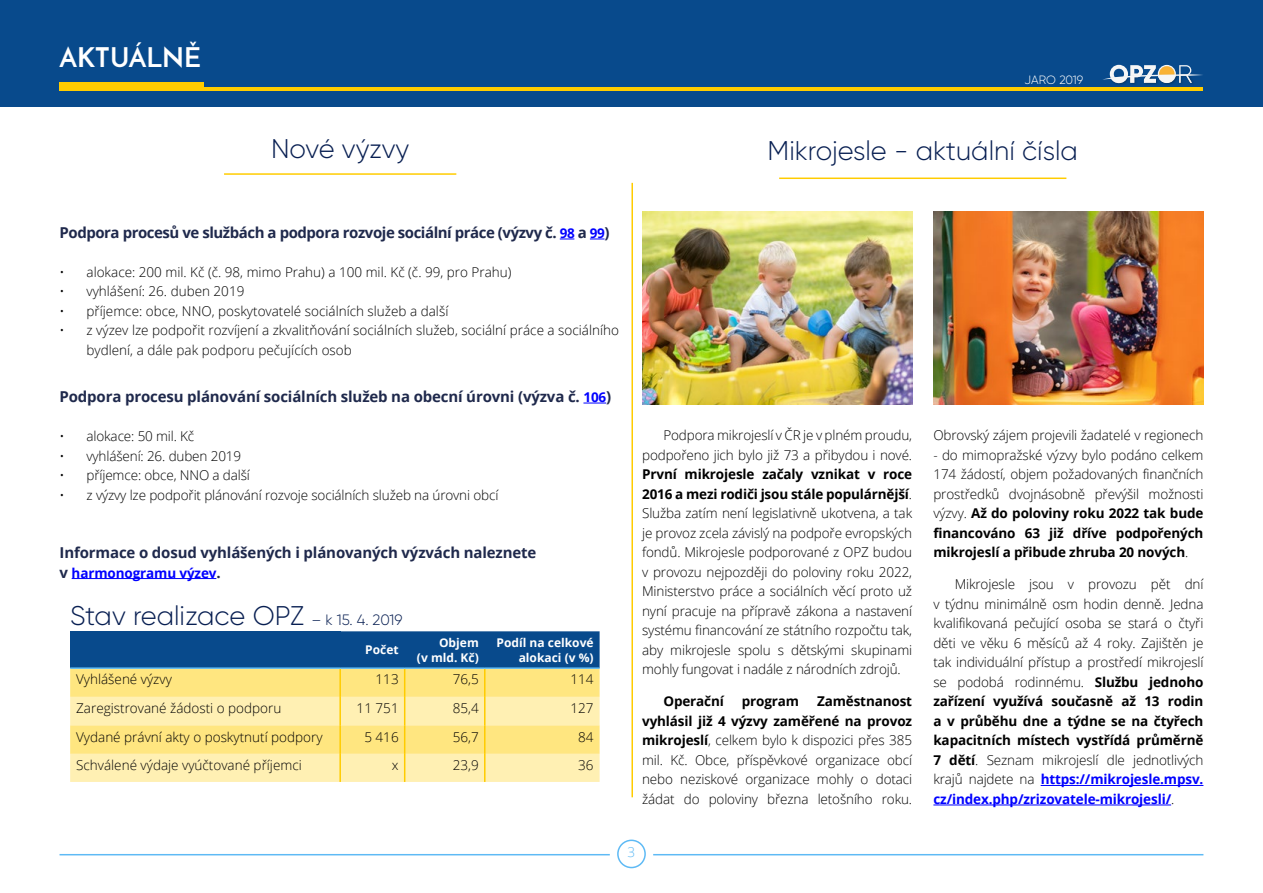
<style>
.page{position:relative;width:1263px;height:893px;background:#fff}
.page>*{position:absolute;margin:0;border:0;box-sizing:border-box;transform-origin:0 0}
.t1{font:300 27px "Gilroy";color:#081f52}
.t2{font:700 27px "Josefin Sans";color:#fff}
.t3{font:700 15px "Open Sans";letter-spacing:-.01em;color:#1f294c}
.t4{font:700 15px "Open Sans";letter-spacing:-.03em;color:#1f294c}
.t5{font:300 13.5px/19.5px "Open Sans";letter-spacing:-.01em;color:#000;text-align:justify}
.t6{font:700 13.5px "Open Sans";letter-spacing:-.01em;color:#00f}
.t7{font:700 13.5px "Open Sans";letter-spacing:-.01em;color:#000}
.t8{font:300 13.5px "Open Sans";color:#5ebaf5}
.t9{font:700 12px/14.4px "Open Sans";color:#fff;text-align:right}
.t10{font:300 12px "Gilroy";letter-spacing:-.005em;color:#fff}
.s1{font-size:13.5px;color:#00f}
.s2{font-size:15px;color:#1f294c}
.s3{font-size:15px}
.s4{font-weight:700}
.s5{font-weight:700;color:#00f}
</style>
<div class="page">
<div style="left:0;top:0;width:1263px;height:106px;background:#084a8c"></div>
<hr style="left:60px;top:87px;width:1143px;height:3px;background:#fc0">
<div style="left:617px;top:840px;width:29px;height:28px;border:2px solid #5ebaf5;border-radius:50%"></div>
<hr style="left:653px;top:854px;width:550px;height:1px;background:#5ebaf5">
<hr style="left:60px;top:854px;width:550px;height:1px;background:#5ebaf5">
<img style="left:1115px;top:83px;width:78px;height:2px">
<svg style="left:1103px;top:65px;width:100px;height:18px"></svg>
<hr style="left:631px;top:183px;width:2px;height:614px;background:#fc0">
<div style="left:60px;top:82px;width:144px;height:8px;background:#fc0"></div>
<svg style="left:70px;top:631px;width:530px;height:151px;background:#c3c495"></svg>
<hr style="left:340px;top:667px;width:65px;height:2px;background:#5ebaf5">
<hr style="left:405px;top:667px;width:80px;height:2px;background:#5ebaf5">
<hr style="left:485px;top:667px;width:115px;height:2px;background:#5ebaf5">
<hr style="left:70px;top:667px;width:270px;height:2px;background:#5ebaf5">
<hr style="left:224px;top:173px;width:232px;height:2px;background:#fc0">
<svg style="left:560px;top:239px;width:14px;height:1px"></svg>
<svg style="left:590px;top:239px;width:14px;height:1px"></svg>
<svg style="left:583px;top:403px;width:23px;height:1px"></svg>
<hr style="left:72px;top:578px;width:144px;height:1px;background:#00f">
<hr style="left:779px;top:178px;width:287px;height:1px;background:#fc0">
<hr style="left:1041px;top:785px;width:162px;height:1px;background:#00f">
<hr style="left:933px;top:805px;width:238px;height:1px;background:#00f">
<img style="left:642px;top:212px;width:270px;height:192px">
<img style="left:933px;top:212px;width:270px;height:192px">
<h1 class="t2" style="left:60px;top:41px;width:143px">AKTUÁLNĚ</h1>
<h1 class="t1" style="left:271px;top:132px;width:140px">Nové výzvy</h1>
<p class="t10" style="left:1025px;top:72px;width:60px">JARO 2019</p>
<h1 class="t1" style="left:768px;top:134px;width:312px">Mikrojesle - aktuální čísla</h1>
<p class="t4" style="left:60px;top:222px;width:551px">Podpora procesů ve službách a podpora rozvoje sociální práce (výzvy č. <span class="s1">98</span> a <span class="s1">99</span>)</p>
<p class="t5" style="left:60px;top:262px;width:453px">• alokace: 200 mil. Kč (č. 98, mimo Prahu) a 100 mil. Kč (č. 99, pro Prahu)</p>
<p class="t5" style="left:60px;top:281px;width:186px">• vyhlášení: 26. duben 2019</p>
<p class="t5" style="left:60px;top:301px;width:390px">• příjemce: obce, NNO, poskytovatelé sociálních služeb a další</p>
<p class="t5" style="left:87px;top:320px;width:534px;text-indent:-27px">• z výzev lze podpořit rozvíjení a zkvalitňování sociálních služeb, sociální práce a sociálního bydlení, a dále pak podporu pečujících osob</p>
<p class="t3" style="left:60px;top:386px;width:553px">Podpora procesu plánování sociálních služeb na obecní úrovni (výzva č. <span class="s1">106</span>)</p>
<p class="t5" style="left:60px;top:426px;width:136px">• alokace: 50 mil. Kč</p>
<p class="t5" style="left:60px;top:445px;width:183px">• vyhlášení: 26. duben 2019</p>
<p class="t5" style="left:60px;top:465px;width:192px">• příjemce: obce, NNO a další</p>
<p class="t5" style="left:60px;top:484px;width:440px">• z výzvy lze podpořit plánování rozvoje sociálních služeb na úrovni obcí</p>
<p class="t3" style="left:60px;top:542px;width:478px">Informace o dosud vyhlášených i plánovaných výzvách naleznete</p>
<p class="t6" style="left:60px;top:563px;width:163px"><span class="s2">v</span> harmonogramu výzev<span class="s2">.</span></p>
<h1 class="t1" style="left:70px;top:599px;width:334px">Stav realizace OPZ <span class="s3">– k 15. 4. 2019</span></h1>
<p class="t9" style="left:365px;top:642px;width:35px">Počet</p>
<p class="t9" style="left:417px;top:635px;width:63px">Objem<br>(v mld. Kč)</p>
<p class="t9" style="left:497px;top:635px;width:98px">Podíl na celkové alokaci (v %)</p>
<p class="t5" style="left:76px;top:669px;width:97px">Vyhlášené výzvy</p>
<p class="t5" style="left:376px;top:669px;width:25px">113</p>
<p class="t5" style="left:453px;top:669px;width:28px">76,5</p>
<p class="t5" style="left:570px;top:669px;width:25px">114</p>
<p class="t5" style="left:76px;top:698px;width:207px">Zaregistrované žádosti o podporu</p>
<p class="t5" style="left:357px;top:698px;width:44px">11 751</p>
<p class="t5" style="left:453px;top:698px;width:28px">85,4</p>
<p class="t5" style="left:570px;top:698px;width:25px">127</p>
<p class="t5" style="left:76px;top:726px;width:248px">Vydané právní akty o poskytnutí podpory</p>
<p class="t5" style="left:364px;top:726px;width:36px">5 416</p>
<p class="t5" style="left:453px;top:726px;width:28px">56,7</p>
<p class="t5" style="left:578px;top:726px;width:17px">84</p>
<p class="t5" style="left:76px;top:755px;width:227px">Schválené výdaje vyúčtované příjemci</p>
<p class="t5" style="left:392px;top:755px;width:8px">x</p>
<p class="t5" style="left:453px;top:755px;width:28px">23,9</p>
<p class="t5" style="left:578px;top:755px;width:17px">36</p>
<p class="t5" style="left:642px;top:425px;width:272px;text-align:right">Podpora mikrojeslí v ČR je v plném proudu, podpořeno jich bylo již 73 a přibydou i nové.</p>
<p class="t5" style="left:642px;top:464px;width:272px"><span class="s4">První mikrojesle začaly vznikat v roce 2016 a mezi rodiči jsou stále populárnější</span>.<br>Služba zatím není legislativně ukotvena, a tak je provoz zcela závislý na podpoře evropských fondů. Mikrojesle podporované z OPZ budou v provozu nejpozději do poloviny roku 2022, Ministerstvo práce a sociálních věcí proto už nyní pracuje na přípravě zákona a nastavení systému financování ze státního rozpočtu tak, aby mikrojesle spolu s dětskými skupinami mohly fungovat i nadále z národních zdrojů.</p>
<p class="t7" style="left:663px;top:692px;width:62px">Operační</p>
<p class="t7" style="left:742px;top:692px;width:59px">program</p>
<p class="t5" style="left:642px;top:691px;width:272px;text-indent:175px"><span class="s4">Zaměstnanost vyhlásil již 4 výzvy zaměřené na provoz mikrojeslí</span>, celkem bylo k dispozici přes 385 mil. Kč. Obce, příspěvkové organizace obcí nebo neziskové organizace mohly o dotaci žádat do poloviny března letošního roku.</p>
<p class="t8" style="left:628px;top:843px;width:9px">3</p>
<p class="t5" style="left:933px;top:425px;width:272px">Obrovský zájem projevili žadatelé v regionech</p>
<p class="t5" style="left:933px;top:445px;width:272px">- do mimopražské výzvy bylo podáno celkem 174 žádostí, objem požadovaných finančních prostředků dvojnásobně převýšil možnosti výzvy. <span class="s4">Až do poloviny roku 2022 tak bude financováno 63 již dříve podpořených mikrojeslí a přibude zhruba 20 nových</span>.</p>
<p class="t5" style="left:933px;top:574px;width:272px;text-indent:21px">Mikrojesle jsou v provozu pět dní v týdnu minimálně osm hodin denně. Jedna kvalifikovaná pečující osoba se stará o čtyři děti ve věku 6 měsíců až 4 roky. Zajištěn je tak individuální přístup a prostředí mikrojeslí se podobá rodinnému. <span class="s4">Službu jednoho zařízení využívá současně až 13 rodin a v průběhu dne a týdne se na čtyřech kapacitních místech vystřídá průměrně 7 dětí</span>. Seznam mikrojeslí dle jednotlivých krajů najdete na <span class="s5">https://mikrojesle.mpsv. cz/index.php/zrizovatele-mikrojesli/</span>.</p>
</div>
